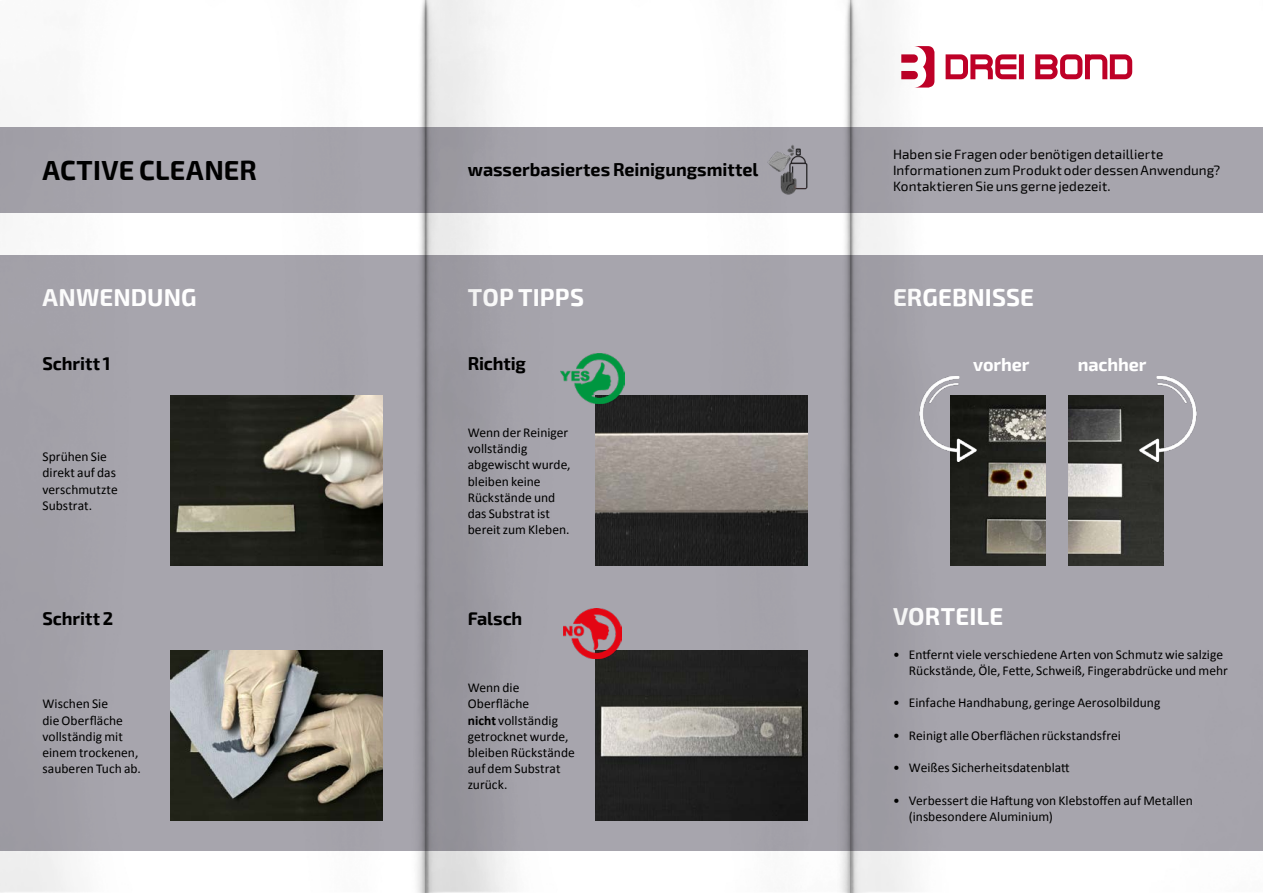
<style>
.page{position:relative;width:1263px;height:893px;background:#fff}
.page>*{position:absolute;margin:0;border:0;box-sizing:border-box;transform-origin:0 0}
.t1{font:700 27px "Exo 2";letter-spacing:.01em;color:#000}
.t2{font:700 24px "Exo 2";letter-spacing:.005em;color:#fff}
.t3{font:700 18px "Exo 2";letter-spacing:-.005em;color:#000}
.t4{font:700 18px "Exo 2";letter-spacing:-.005em;color:#fff}
.t5{font:13.5px/16.2px "Calibri";color:#000}
.t6{font:13.5px/16.2px "Exo 2";letter-spacing:.005em;color:#000}
.s1{font-weight:700}
</style>
<div class="page">
<img style="left:0;top:0;width:425px;height:893px">
<img style="left:425px;top:0;width:838px;height:893px">
<h1 class="t1" style="left:43px;top:154px;width:216px">ACTIVE CLEANER</h1>
<h3 class="t3" style="left:468px;top:159px;width:292px">wasserbasiertes Reinigungsmittel</h3>
<p class="t6" style="left:893px;top:146px;width:329px">Haben sie Fragen oder benötigen detaillierte<br>Informationen zum Produkt oder dessen Anwendung?<br>Kontaktieren Sie uns gerne jedezeit.</p>
<h2 class="t2" style="left:43px;top:283px;width:156px">ANWENDUNG</h2>
<h2 class="t2" style="left:468px;top:283px;width:118px">TOP TIPPS</h2>
<h2 class="t2" style="left:893px;top:283px;width:142px">ERGEBNISSE</h2>
<h3 class="t3" style="left:43px;top:353px;width:70px">Schritt 1</h3>
<p class="t5" style="left:43px;top:448px;width:77px">Sprühen Sie direkt auf das verschmutzte<br>Substrat.</p>
<h3 class="t3" style="left:43px;top:608px;width:72px">Schritt 2</h3>
<p class="t5" style="left:43px;top:695px;width:100px">Wischen Sie<br>die Oberfläche vollständig mit einem trockenen, sauberen Tuch ab.</p>
<h3 class="t3" style="left:468px;top:353px;width:60px">Richtig</h3>
<p class="t5" style="left:468px;top:424px;width:104px">Wenn der Reiniger vollständig abgewischt wurde, bleiben keine<br>Rückstände und das Substrat ist bereit zum Kleben.</p>
<h3 class="t3" style="left:468px;top:608px;width:56px">Falsch</h3>
<p class="t5" style="left:468px;top:679px;width:109px">Wenn die<br>Oberfläche<br><span class="s1">nicht</span> vollständig getrocknet wurde, bleiben Rückstände auf dem Substrat zurück.</p>
<h3 class="t4" style="left:973px;top:354px;width:58px">vorher</h3>
<h3 class="t4" style="left:1078px;top:354px;width:70px">nachher</h3>
<h2 class="t2" style="left:893px;top:602px;width:112px">VORTEILE</h2>
<p class="t5" style="left:909px;top:645px;width:320px;text-indent:-16px">• Entfernt viele verschiedene Arten von Schmutz wie salzige<br>Rückstände, Öle, Fette, Schweiß, Fingerabdrücke und mehr</p>
<p class="t5" style="left:893px;top:694px;width:269px">• Einfache Handhabung, geringe Aerosolbildung</p>
<p class="t5" style="left:893px;top:726px;width:229px">• Reinigt alle Oberflächen rückstandsfrei</p>
<p class="t5" style="left:893px;top:759px;width:178px">• Weißes Sicherheitsdatenblatt</p>
<p class="t5" style="left:909px;top:791px;width:285px;text-indent:-16px">• Verbessert die Haftung von Klebstoffen auf Metallen (insbesondere Aluminium)</p>
</div>
